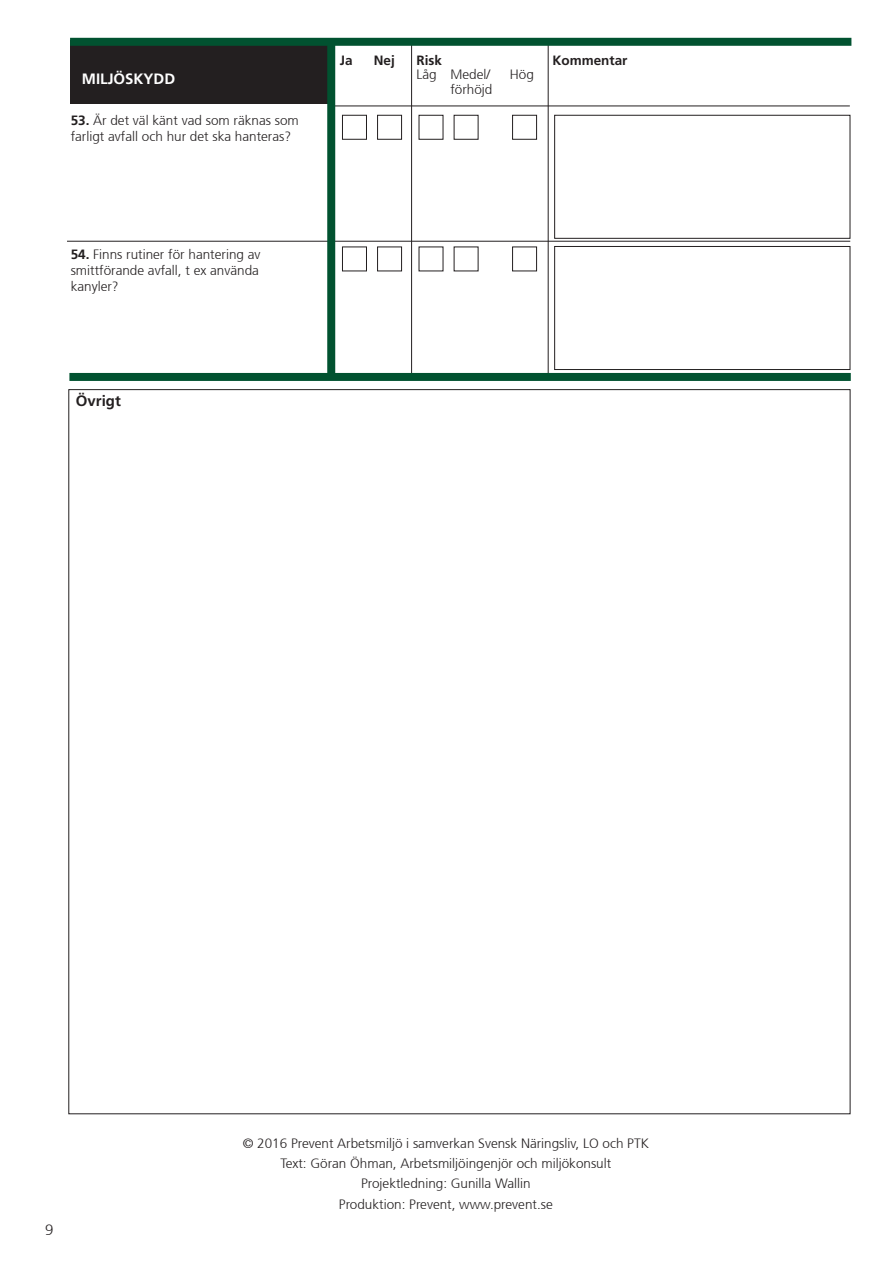
<style>
.page{position:relative;width:893px;height:1263px;background:#fff}
.page>*{position:absolute;margin:0;border:0;box-sizing:border-box;transform-origin:0 0}
.t1{font:700 15px "Frutiger LT Std";color:#fff}
.t2{font:700 15px "Frutiger LT Std";color:#231f20}
.t3{font:300 15px "Frutiger 45";color:#231f20}
.t4{font:300 13.5px "Frutiger 45";color:#231f20}
.t5{font:700 13.5px "Frutiger LT Std";color:#231f20}
.s1{font-family:"Frutiger LT Std";font-weight:700}
</style>
<div class="page">
<div style="left:554px;top:115px;width:296px;height:123px;border:1px solid #231f20"></div>
<hr style="left:331px;top:106px;width:519px;height:1px;background:#231f20">
<div style="left:512px;top:247px;width:25px;height:24px;border:1px solid #231f20"></div>
<div style="left:342px;top:247px;width:25px;height:24px;border:1px solid #231f20"></div>
<div style="left:377px;top:247px;width:25px;height:24px;border:1px solid #231f20"></div>
<div style="left:554px;top:246px;width:296px;height:124px;border:1px solid #231f20"></div>
<hr style="left:67px;top:241px;width:783px;height:1px;background:#231f20">
<hr style="left:548px;top:38px;width:1px;height:338px;background:#231f20">
<hr style="left:411px;top:38px;width:1px;height:338px;background:#231f20">
<div style="left:70px;top:40px;width:258px;height:64px;background:#231f20"></div>
<div style="left:70px;top:38px;width:781px;height:8px;background:#015230"></div>
<div style="left:512px;top:115px;width:25px;height:24px;border:1px solid #231f20"></div>
<div style="left:377px;top:115px;width:25px;height:24px;border:1px solid #231f20"></div>
<div style="left:327px;top:38px;width:8px;height:339px;background:#015230"></div>
<div style="left:342px;top:115px;width:25px;height:24px;border:1px solid #231f20"></div>
<div style="left:69px;top:373px;width:782px;height:8px;background:#015230"></div>
<p class="t1" style="left:82px;top:70px;width:95px">MILJÖSKYDD</p>
<p class="t4" style="left:71px;top:113px;width:230px"><span class="s1">53.</span> Är det väl känt vad som räknas som</p>
<p class="t4" style="left:71px;top:129px;width:222px">farligt avfall och hur det ska hanteras?</p>
<p class="t4" style="left:71px;top:247px;width:191px"><span class="s1">54.</span> Finns rutiner för hantering av</p>
<p class="t4" style="left:71px;top:263px;width:190px">smittförande avfall, t ex använda</p>
<p class="t4" style="left:71px;top:279px;width:49px">kanyler?</p>
<p class="t2" style="left:76px;top:392px;width:47px">Övrigt</p>
<p class="t5" style="left:340px;top:52px;width:14px">Ja</p>
<p class="t5" style="left:374px;top:52px;width:23px">Nej</p>
<p class="t5" style="left:416px;top:52px;width:27px">Risk</p>
<p class="t5" style="left:552px;top:52px;width:77px">Kommentar</p>
<p class="t4" style="left:416px;top:67px;width:75px">Låg Medel/</p>
<p class="t4" style="left:510px;top:67px;width:26px">Hög</p>
<p class="t4" style="left:450px;top:81px;width:44px">förhöjd</p>
<p class="t3" style="left:45px;top:1221px;width:10px">9</p>
<p class="t4" style="left:243px;top:1135px;width:408px">© 2016 Prevent Arbetsmiljö i samverkan Svensk Näringsliv, LO och PTK</p>
<p class="t4" style="left:280px;top:1156px;width:332px">Text: Göran Öhman, Arbetsmiljöingenjör och miljökonsult</p>
<p class="t4" style="left:361px;top:1176px;width:171px">Projektledning: Gunilla Wallin</p>
<p class="t4" style="left:339px;top:1196px;width:215px">Produktion: Prevent, www.prevent.se</p>
</div>
